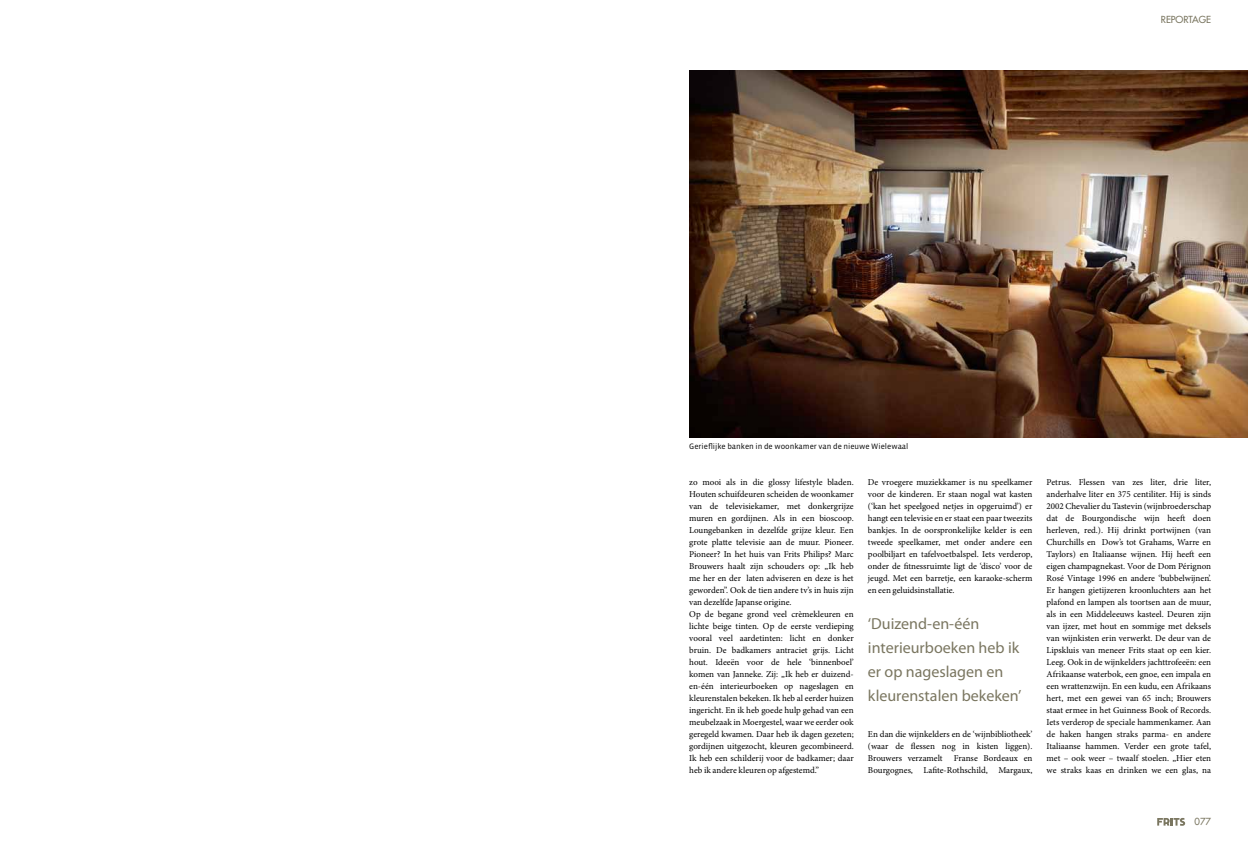
<style>
.page{position:relative;width:1248px;height:842px;background:#fff}
.page>*{position:absolute;margin:0;border:0;box-sizing:border-box;transform-origin:0 0}
.t1{font:16px/24px "Myriad Pro";color:#7a7660}
.t2{font:9.5px "Futura";color:#7a7660}
.t3{font:9px/12px "Minion Pro";color:#000;text-align:justify}
.t4{font:8px "Vista Sans OT";color:#000}
</style>
<div class="page">
<img style="left:689px;top:71px;width:558px;height:366px">
<svg style="left:1157px;top:818px;width:27px;height:8px"></svg>
<p class="t2" style="left:1160px;top:13px;width:52px">REPORTAGE</p>
<p class="t4" style="left:689px;top:442px;width:221px">Gerieflijke banken in de woonkamer van de nieuwe Wielewaal</p>
<p class="t3" style="left:689px;top:476px;width:166px;text-align:left">zo mooi als in die glossy lifestyle bladen.<br>Houten schuifdeuren scheiden de woonkamer van de televisiekamer, met donkergrijze muren en gordijnen. Als in een bioscoop.<br>Loungebanken in dezelfde grijze kleur. Een grote platte televisie aan de muur. Pioneer.<br>Pioneer? In het huis van Frits Philips? Marc Brouwers haalt zijn schouders op: „Ik heb me her en der laten adviseren en deze is het geworden”. Ook de tien andere tv’s in huis zijn van dezelfde Japanse origine.<br>Op de begane grond veel crèmekleuren en lichte beige tinten. Op de eerste verdieping vooral veel aardetinten: licht en donker bruin. De badkamers antraciet grijs. Licht hout. Ideeën voor de hele ‘binnenboel’ komen van Janneke. Zij: „Ik heb er duizend&shy;en-één interieurboeken op nageslagen en kleurenstalen bekeken. Ik heb al eerder huizen ingericht. En ik heb goede hulp gehad van een meubelzaak in Moergestel, waar we eerder ook geregeld kwamen. Daar heb ik dagen gezeten; gordijnen uitgezocht, kleuren gecombineerd.<br>Ik heb een schilderij voor de badkamer; daar heb ik andere kleuren op afgestemd.”</p>
<p class="t3" style="left:867px;top:476px;width:166px">De vroegere muziekkamer is nu speelkamer voor de kinderen. Er staan nogal wat kasten (‘kan het speelgoed netjes in opgeruimd’) er hangt een televisie en er staat een paar tweezits bankjes. In de oorspronkelijke kelder is een tweede speelkamer, met onder andere een poolbiljart en tafelvoetbalspel. Iets verderop, onder de fitnessruimte ligt de ‘disco’ voor de jeugd. Met een barretje, een karaoke-scherm en een geluidsinstallatie.</p>
<h1 class="t1" style="left:867px;top:612px;width:155px">‘Duizend-en-één interieurboeken heb ik er op nageslagen en kleurenstalen bekeken’</h1>
<p class="t3" style="left:867px;top:728px;width:166px">En dan die wijnkelders en de ‘wijnbibliotheek’ (waar de flessen nog in kisten liggen).<br>Brouwers verzamelt Franse Bordeaux en Bourgognes, Lafite-Rothschild, Margaux,</p>
<p class="t3" style="left:1046px;top:476px;width:166px">Petrus. Flessen van zes liter, drie liter, anderhalve liter en 375 centiliter. Hij is sinds 2002 Chevalier du Tastevin (wijnbroederschap dat de Bourgondische wijn heeft doen herleven, red.). Hij drinkt portwijnen (van Churchills en Dow’s tot Grahams, Warre en Taylors) en Italiaanse wijnen. Hij heeft een eigen champagnekast. Voor de Dom Pérignon Rosé Vintage 1996 en andere ‘bubbelwijnen’.<br>Er hangen gietijzeren kroonluchters aan het plafond en lampen als toortsen aan de muur, als in een Middeleeuws kasteel. Deuren zijn van ijzer, met hout en sommige met deksels van wijnkisten erin verwerkt. De deur van de Lipskluis van meneer Frits staat op een kier.<br>Leeg. Ook in de wijnkelders jachttrofeeën: een Afrikaanse waterbok, een gnoe, een impala en een wrattenzwijn. En een kudu, een Afrikaans hert, met een gewei van 65 inch; Brouwers staat ermee in het Guinness Book of Records.<br>Iets verderop de speciale hammenkamer. Aan de haken hangen straks parma- en andere Italiaanse hammen. Verder een grote tafel, met – ook weer – twaalf stoelen. „Hier eten we straks kaas en drinken we een glas, na</p>
<p class="t2" style="left:1194px;top:816px;width:18px">077</p>
</div>
